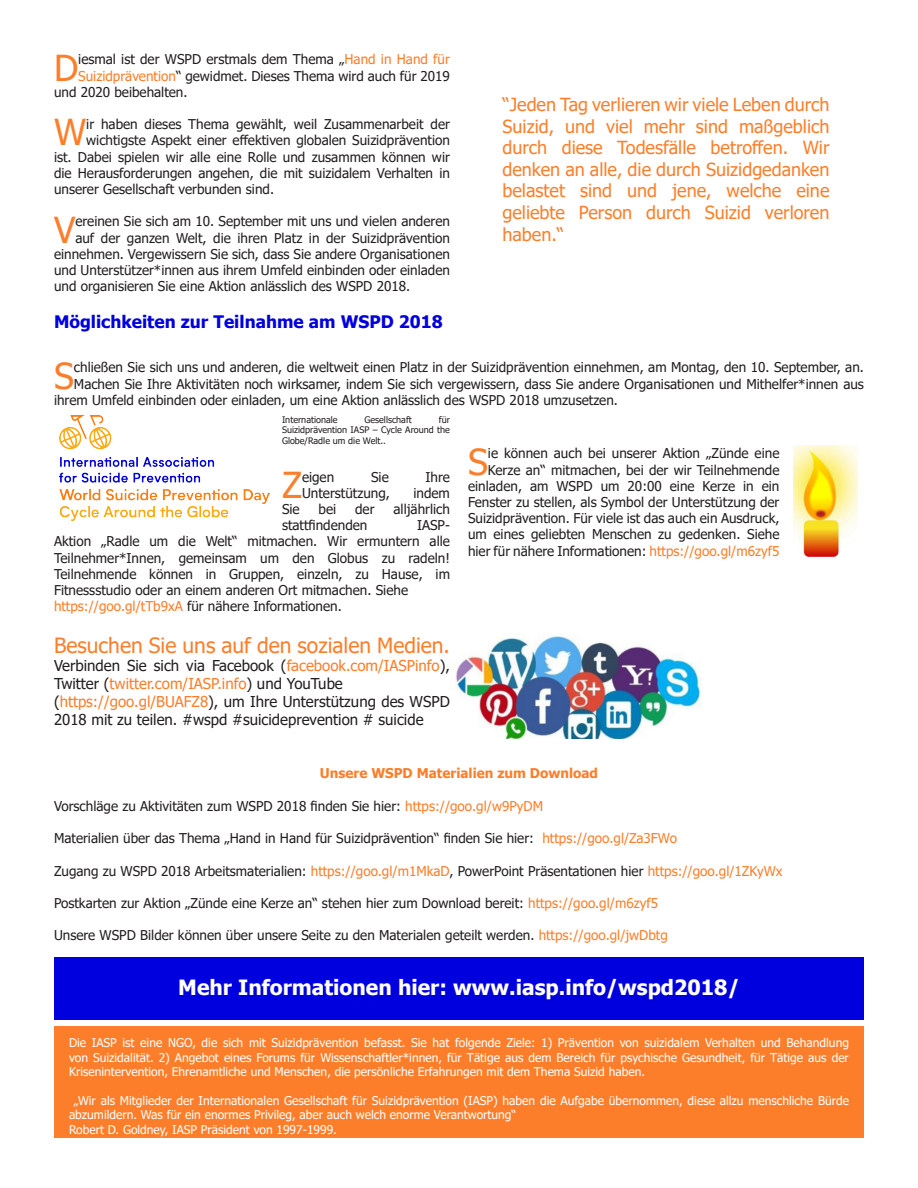
<style>
.page{position:relative;width:918px;height:1188px;background:#fff}
.page>*{position:absolute;margin:0;border:0;box-sizing:border-box;transform-origin:0 0}
.t1{font:35.85px "Tahoma";color:#fd7e2a}
.t2{font:700 21px "Tahoma";color:#fff}
.t3{font:21px "Tahoma";color:#fd7e2a}
.t4{font:18px/21.6px "Tahoma";color:#fd7e2a;text-align:justify}
.t5{font:700 17.25px "Tahoma";color:#0000df}
.t6{font:15px/18px "Tahoma";color:#231f20}
.t7{font:13.5px/16.2px "Tahoma";color:#231f20;text-align:justify}
.t8{font:700 13.5px "Tahoma";color:#fd7e2a}
.t9{font:12px/14.4px "Tahoma";color:#fff;text-align:justify}
.t10{font:9px/10.8px "Tahoma";color:#231f20;text-align:justify}
.s1{color:#fd7e2a}
</style>
<div class="page">
<img style="left:60px;top:416px;width:210px;height:105px">
<img style="left:794px;top:446px;width:63px;height:111px">
<img style="left:450px;top:634px;width:252px;height:105px">
<div style="left:54px;top:958px;width:810px;height:62px;background:#0000df"></div>
<div style="left:54px;top:1026px;width:810px;height:111px;background:#fd7e2a"></div>
<p class="t1" style="left:54px;top:43px;width:26px">D</p>
<p class="t7" style="left:78px;top:52px;width:373px">iesmal ist der WSPD erstmals dem Thema „<span class="s1">Hand in Hand für</span></p>
<p class="t7" style="left:78px;top:68px;width:373px"><span class="s1">Suizidprävention</span>“ gewidmet. Dieses Thema wird auch für 2019</p>
<p class="t7" style="left:54px;top:84px;width:135px">und 2020 beibehalten.</p>
<p class="t1" style="left:54px;top:108px;width:34px">W</p>
<p class="t7" style="left:86px;top:117px;width:365px">ir haben dieses Thema gewählt, weil Zusammenarbeit der</p>
<p class="t7" style="left:86px;top:133px;width:365px">wichtigste Aspekt einer effektiven globalen Suizidprävention</p>
<p class="t7" style="left:54px;top:149px;width:397px">ist. Dabei spielen wir alle eine Rolle und zusammen können wir</p>
<p class="t7" style="left:54px;top:165px;width:397px">die Herausforderungen angehen, die mit suizidalem Verhalten in</p>
<p class="t7" style="left:54px;top:182px;width:222px">unserer Gesellschaft verbunden sind.</p>
<p class="t1" style="left:54px;top:205px;width:23px">V</p>
<p class="t7" style="left:75px;top:214px;width:376px">ereinen Sie sich am 10. September mit uns und vielen anderen</p>
<p class="t7" style="left:75px;top:230px;width:376px">auf der ganzen Welt, die ihren Platz in der Suizidprävention</p>
<p class="t7" style="left:54px;top:246px;width:398px">einnehmen. Vergewissern Sie sich, dass Sie andere Organisationen</p>
<p class="t7" style="left:54px;top:263px;width:398px">und Unterstützer*innen aus ihrem Umfeld einbinden oder einladen</p>
<p class="t7" style="left:54px;top:279px;width:358px">und organisieren Sie eine Aktion anlässlich des WSPD 2018.</p>
<p class="t5" style="left:54px;top:310px;width:390px">Möglichkeiten zur Teilnahme am WSPD 2018</p>
<p class="t4" style="left:502px;top:95px;width:329px">“Jeden Tag verlieren wir viele Leben durch Suizid, und viel mehr sind maßgeblich durch diese Todesfälle betroffen. Wir denken an alle, die durch Suizidgedanken belastet sind und jene, welche eine geliebte Person durch Suizid verloren haben.“</p>
<h1 class="t1" style="left:54px;top:352px;width:21px">S</h1>
<p class="t7" style="left:74px;top:360px;width:792px">chließen Sie sich uns und anderen, die weltweit einen Platz in der Suizidprävention einnehmen, am Montag, den 10. September, an.</p>
<p class="t7" style="left:74px;top:376px;width:792px">Machen Sie Ihre Aktivitäten noch wirksamer, indem Sie sich vergewissern, dass Sie andere Organisationen und Mithelfer*innen aus</p>
<p class="t7" style="left:54px;top:393px;width:566px">ihrem Umfeld einbinden oder einladen, um eine Aktion anlässlich des WSPD 2018 umzusetzen.</p>
<p class="t10" style="left:282px;top:414px;width:169px;text-indent:157px">für Suizidprävention IASP – Cycle Around the Globe/Radle um die Welt..</p>
<p class="t1" style="left:282px;top:461px;width:22px">Z</p>
<p class="t7" style="left:302px;top:469px;width:34px">eigen</p>
<p class="t7" style="left:371px;top:469px;width:19px">Sie</p>
<p class="t7" style="left:426px;top:469px;width:26px">Ihre</p>
<p class="t10" style="left:282px;top:414px;width:57px">Internationale</p>
<p class="t10" style="left:365px;top:414px;width:49px">Gesellschaft</p>
<p class="t7" style="left:302px;top:486px;width:90px">Unterstützung,</p>
<p class="t7" style="left:413px;top:486px;width:38px">indem</p>
<p class="t7" style="left:282px;top:502px;width:19px">Sie</p>
<p class="t7" style="left:319px;top:502px;width:19px">bei</p>
<p class="t7" style="left:355px;top:502px;width:21px">der</p>
<p class="t7" style="left:393px;top:502px;width:58px">alljährlich</p>
<p class="t7" style="left:282px;top:518px;width:87px">stattfindenden</p>
<p class="t7" style="left:54px;top:518px;width:398px;text-indent:363px">IASP-Aktion „Radle um die Welt“ mitmachen. Wir ermuntern alle Teilnehmer*Innen, gemeinsam um den Globus zu radeln!<br>Teilnehmende können in Gruppen, einzeln, zu Hause, im Fitnessstudio oder an einem anderen Ort mitmachen. Siehe</p>
<p class="t7" style="left:54px;top:599px;width:289px"><span class="s1">https://goo.gl/tTb9xA</span> für nähere Informationen.</p>
<p class="t3" style="left:54px;top:631px;width:398px">Besuchen Sie uns auf den sozialen Medien.</p>
<p class="t6" style="left:54px;top:657px;width:398px">Verbinden Sie sich via Facebook (<span class="s1">facebook.com/IASPinfo</span>),<br>Twitter (<span class="s1">twitter.com/IASP.info</span>) und YouTube</p>
<p class="t6" style="left:54px;top:693px;width:397px">(<span class="s1">https://goo.gl/BUAFZ8</span>), um Ihre Unterstützung des WSPD<br>2018 mit zu teilen. #wspd #suicideprevention # suicide</p>
<p class="t1" style="left:468px;top:438px;width:21px">S</p>
<p class="t7" style="left:468px;top:446px;width:313px;text-align:right">ie können auch bei unserer Aktion „Zünde eine Kerze an“ mitmachen, bei der wir Teilnehmende einladen, am WSPD um 20:00 eine Kerze in ein Fenster zu stellen, als Symbol der Unterstützung der Suizidprävention. Für viele ist das auch ein Ausdruck, um eines geliebten Menschen zu gedenken. Siehe hier für nähere Informationen: <span class="s1">https://goo.gl/m6zyf5</span></p>
<p class="t8" style="left:320px;top:764px;width:280px">Unsere WSPD Materialien zum Download</p>
<p class="t7" style="left:54px;top:798px;width:491px">Vorschläge zu Aktivitäten zum WSPD 2018 finden Sie hier: <span class="s1">https://goo.gl/w9PyDM</span></p>
<p class="t7" style="left:54px;top:831px;width:625px">Materialien über das Thema „Hand in Hand für Suizidprävention“ finden Sie hier: <span class="s1">https://goo.gl/Za3FWo</span></p>
<p class="t7" style="left:54px;top:863px;width:730px">Zugang zu WSPD 2018 Arbeitsmaterialien: <span class="s1">https://goo.gl/m1MkaD</span>, PowerPoint Präsentationen hier <span class="s1">https://goo.gl/1ZKyWx</span></p>
<p class="t7" style="left:54px;top:896px;width:606px">Postkarten zur Aktion „Zünde eine Kerze an“ stehen hier zum Download bereit: <span class="s1">https://goo.gl/m6zyf5</span></p>
<p class="t7" style="left:54px;top:928px;width:615px">Unsere WSPD Bilder können über unsere Seite zu den Materialen geteilt werden. <span class="s1">https://goo.gl/jwDbtg</span></p>
<h2 class="t2" style="left:178px;top:972px;width:563px">Mehr Informationen hier: www.iasp.info/wspd2018/</h2>
<p class="t9" style="left:69px;top:1036px;width:781px">Die IASP ist eine NGO, die sich mit Suizidprävention befasst. Sie hat folgende Ziele: 1) Prävention von suizidalem Verhalten und Behandlung von Suizidalität. 2) Angebot eines Forums für Wissenschaftler*innen, für Tätige aus dem Bereich für psychische Gesundheit, für Tätige aus der Krisenintervention, Ehrenamtliche und Menschen, die persönliche Erfahrungen mit dem Thema Suizid haben.</p>
<p class="t9" style="left:69px;top:1094px;width:781px;text-align:left;text-indent:5px">„Wir als Mitglieder der Internationalen Gesellschaft für Suizidprävention (IASP) haben die Aufgabe übernommen, diese allzu menschliche Bürde abzumildern. Was für ein enormes Privileg, aber auch welch enorme Verantwortung“<br>Robert D. Goldney, IASP Präsident von 1997-1999.</p>
</div>
